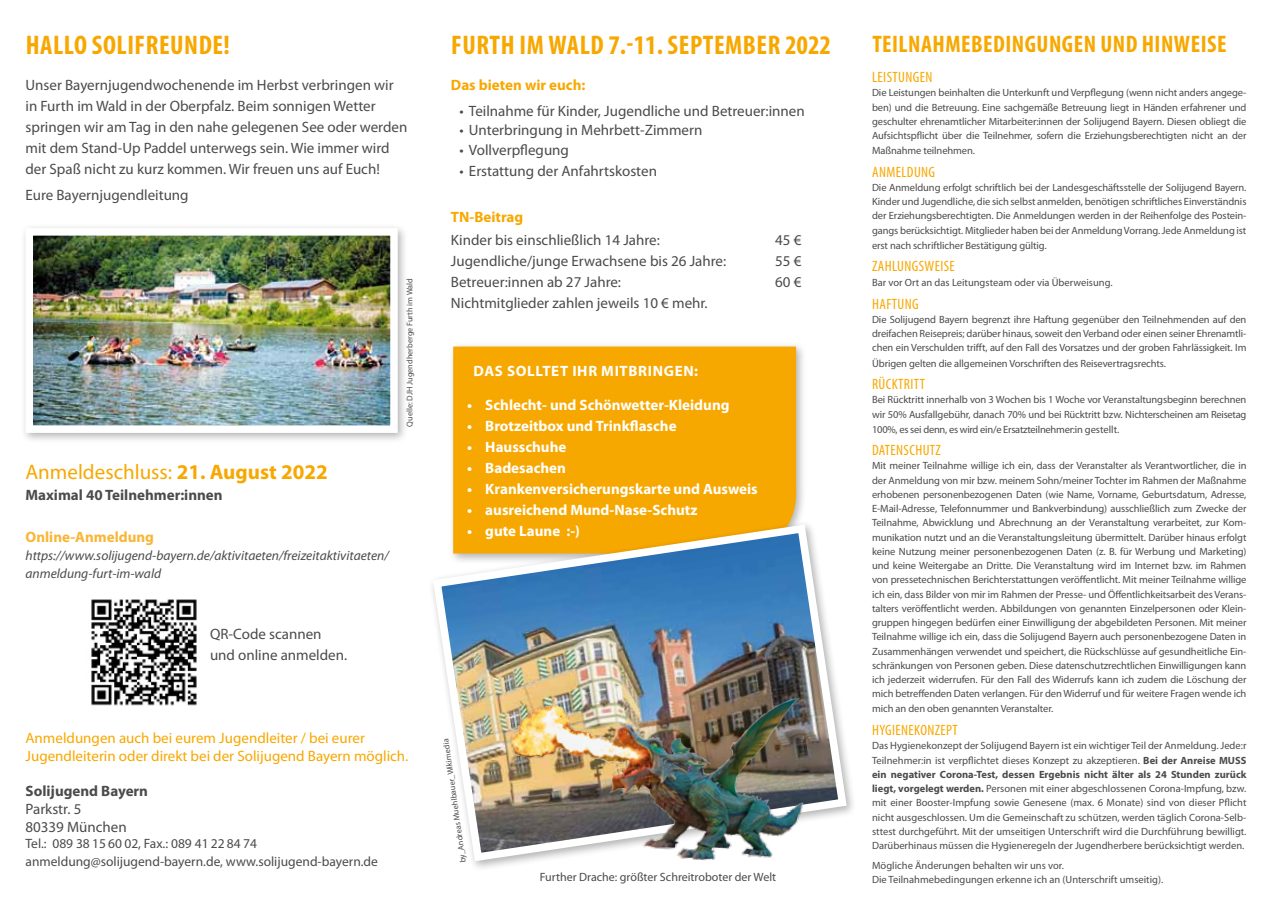
<style>
.page{position:relative;width:1272px;height:902px;background:#fff}
.page>*{position:absolute;margin:0;border:0;box-sizing:border-box;transform-origin:0 0}
.t1{font:700 condensed 27px "Myriad Pro";letter-spacing:.02em;color:#f7a800}
.t2{font:700 condensed 24px "Myriad Pro";letter-spacing:.02em;color:#f7a800}
.t3{font:21px "Myriad Pro";color:#f7a800}
.t4{font:15px/21px "Myriad Pro";color:#4b4b4d}
.t5{font:700 15px "Myriad Pro";color:#fff}
.t6{font:15px/18px "Myriad Pro";color:#f7a800}
.t7{font:condensed 15px "Myriad Pro";letter-spacing:.025em;color:#f7a800}
.t8{font:700 15px "Myriad Pro";color:#4b4b4d}
.t9{font:700 15px "Myriad Pro";color:#f7a800}
.t10{font:700 15px "Myriad Pro";color:#f9b534}
.t11{font:italic 13.5px/18px "Myriad Pro";color:#4b4b4d}
.t12{font:13.5px/18px "Myriad Pro";color:#4b4b4d}
.t13{font:12px "Myriad Pro";color:#4b4b4d}
.t14{font:10.5px/14.2px "Myriad Pro";letter-spacing:-.01em;color:#4b4b4d;text-align:justify}
.t15{font:8.25px "Myriad Pro";color:#4b4b4d}
.s1{font-weight:700}
</style>
<div class="page">
<div style="left:447px;top:341px;width:360px;height:224px;background:#000;opacity:.3"></div>
<div style="left:453px;top:346px;width:343px;height:174px;background:#f7a800"></div>
<div style="left:20px;top:223px;width:388px;height:221px;background:#000;opacity:.3"></div>
<img style="left:35px;top:237px;width:354px;height:187px">
<div style="left:26px;top:228px;width:372px;height:205px;border:8px solid #fff"></div>
<img style="left:432px;top:520px;width:419px;height:345px">
<img style="left:91px;top:599px;width:106px;height:107px">
<img style="left:499px;top:674px;width:317px;height:192px">
<h1 class="t1" style="left:26px;top:28px;width:205px">HALLO SOLIFREUNDE!</h1>
<p class="t4" style="left:26px;top:75px;width:383px">Unser Bayernjugendwochenende im Herbst verbringen wir in Furth im Wald in der Oberpfalz. Beim sonnigen Wetter springen wir am Tag in den nahe gelegenen See oder werden mit dem Stand-Up Paddel unterwegs sein. Wie immer wird der Spaß nicht zu kurz kommen. Wir freuen uns auf Euch!</p>
<h3 class="t4" style="left:26px;top:184px;width:165px">Eure Bayernjugendleitung</h3>
<h3 class="t3" style="left:26px;top:459px;width:304px">Anmeldeschluss: <span class="s1">21. August 2022</span></h3>
<h3 class="t8" style="left:26px;top:485px;width:199px">Maximal 40 Teilnehmer:innen</h3>
<h3 class="t10" style="left:26px;top:527px;width:130px">Online-Anmeldung</h3>
<p class="t11" style="left:26px;top:546px;width:365px">https://www.solijugend-bayern.de/aktivitaeten/freizeitaktivitaeten/ anmeldung-furt-im-wald</p>
<p class="t15" style="left:404px;top:426px;width:150px;rotate:-90deg">Quelle: DJH Jugendherberge Furth im Wald</p>
<h3 class="t4" style="left:210px;top:623px;width:139px">QR-Code scannen und online anmelden.</h3>
<h3 class="t6" style="left:26px;top:729px;width:384px">Anmeldungen auch bei eurem Jugendleiter / bei eurer<br>Jugendleiterin oder direkt bei der Solijugend Bayern möglich.</h3>
<h3 class="t8" style="left:26px;top:780px;width:124px">Solijugend Bayern</h3>
<h3 class="t4" style="left:26px;top:799px;width:103px;line-height:18px">Parkstr. 5<br>80339 München</h3>
<p class="t12" style="left:26px;top:834px;width:354px">Tel.: 089 38 15 60 02, Fax.: 089 41 22 84 74 anmeldung@solijugend-bayern.de, www.solijugend-bayern.de</p>
<h1 class="t1" style="left:451px;top:28px;width:381px">FURTH IM WALD 7.-11. SEPTEMBER 2022</h1>
<h3 class="t9" style="left:451px;top:75px;width:136px">Das bieten wir euch:</h3>
<h3 class="t4" style="left:459px;top:100px;width:347px">• Teilnahme für Kinder, Jugendliche und Betreuer:innen</h3>
<h3 class="t4" style="left:459px;top:120px;width:244px">• Unterbringung in Mehrbett-Zimmern</h3>
<h3 class="t4" style="left:459px;top:139px;width:111px">• Vollverpflegung</h3>
<h3 class="t4" style="left:459px;top:160px;width:199px">• Erstattung der Anfahrtskosten</h3>
<h3 class="t9" style="left:451px;top:207px;width:74px">TN-Beitrag</h3>
<h3 class="t4" style="left:451px;top:229px;width:210px">Kinder bis einschließlich 14 Jahre:</h3>
<h3 class="t4" style="left:775px;top:229px;width:28px">45 €</h3>
<h3 class="t4" style="left:451px;top:250px;width:277px">Jugendliche/junge Erwachsene bis 26 Jahre:</h3>
<h3 class="t4" style="left:775px;top:250px;width:28px">55 €</h3>
<h3 class="t4" style="left:451px;top:271px;width:172px">Betreuer:innen ab 27 Jahre:</h3>
<h3 class="t4" style="left:775px;top:271px;width:28px">60 €</h3>
<h3 class="t4" style="left:451px;top:292px;width:258px">Nichtmitglieder zahlen jeweils 10 € mehr.</h3>
<h3 class="t5" style="left:473px;top:361px;width:44px">Das solltet</h3>
<h3 class="t5" style="left:572px;top:361px;width:127px">ihr mitbringen:</h3>
<h3 class="t5" style="left:467px;top:395px;width:264px">• Schlecht- und Schönwetter-Kleidung</h3>
<h3 class="t5" style="left:467px;top:416px;width:211px">• Brotzeitbox und Trinkflasche</h3>
<h3 class="t5" style="left:467px;top:437px;width:101px">• Hausschuhe</h3>
<h3 class="t5" style="left:467px;top:458px;width:100px">• Badesachen</h3>
<h3 class="t5" style="left:467px;top:479px;width:292px">• Krankenversicherungskarte und Ausweis</h3>
<h3 class="t5" style="left:467px;top:500px;width:232px">• ausreichend Mund-Nase-Schutz</h3>
<h3 class="t5" style="left:467px;top:521px;width:114px">• gute Laune :-)</h3>
<p class="t15" style="left:458px;top:863px;width:126px;rotate:-98deg">by_Andreas Muehlbauer_Wikimedia</p>
<p class="t13" style="left:540px;top:869px;width:238px">Further Drache: größter Schreitroboter der Welt</p>
<h2 class="t2" style="left:872px;top:29px;width:356px">TEILNAHMEBEDINGUNGEN UND HINWEISE</h2>
<h3 class="t7" style="left:872px;top:68px;width:62px">LEISTUNGEN</h3>
<p class="t14" style="left:872px;top:85px;width:376px">Die Leistungen beinhalten die Unterkunft und Verpflegung (wenn nicht anders angege&shy;ben) und die Betreuung. Eine sachgemäße Betreuung liegt in Händen erfahrener und geschulter ehrenamtlicher Mitarbeiter:innen der Solijugend Bayern. Diesen obliegt die Aufsichtspflicht über die Teilnehmer, sofern die Erziehungsberechtigten nicht an der Maßnahme teilnehmen.</p>
<h3 class="t7" style="left:872px;top:162px;width:64px">ANMELDUNG</h3>
<p class="t14" style="left:872px;top:180px;width:376px">Die Anmeldung erfolgt schriftlich bei der Landesgeschäftsstelle der Solijugend Bayern.<br>Kinder und Jugendliche, die sich selbst anmelden, benötigen schriftliches Einverständnis der Erziehungsberechtigten. Die Anmeldungen werden in der Reihenfolge des Postein&shy;gangs berücksichtigt. Mitglieder haben bei der Anmeldung Vorrang. Jede Anmeldung ist erst nach schriftlicher Bestätigung gültig.</p>
<h3 class="t7" style="left:872px;top:257px;width:84px">ZAHLUNGSWEISE</h3>
<p class="t14" style="left:872px;top:275px;width:242px">Bar vor Ort an das Leitungsteam oder via Überweisung.</p>
<h3 class="t7" style="left:872px;top:294px;width:48px">HAFTUNG</h3>
<p class="t14" style="left:872px;top:312px;width:376px">Die Solijugend Bayern begrenzt ihre Haftung gegenüber den Teilnehmenden auf den dreifachen Reisepreis; darüber hinaus, soweit den Verband oder einen seiner Ehrenamtli&shy;chen ein Verschulden trifft, auf den Fall des Vorsatzes und der groben Fahrlässigkeit. Im Übrigen gelten die allgemeinen Vorschriften des Reisevertragsrechts.</p>
<h3 class="t7" style="left:872px;top:375px;width:54px">RÜCKTRITT</h3>
<p class="t14" style="left:872px;top:392px;width:376px;line-height:14.7px">Bei Rücktritt innerhalb von 3 Wochen bis 1 Woche vor Veranstaltungsbeginn berechnen wir 50% Ausfallgebühr, danach 70% und bei Rücktritt bzw. Nichterscheinen am Reisetag 100%, es sei denn, es wird ein/e Ersatzteilnehmer:in gestellt.</p>
<h3 class="t7" style="left:872px;top:441px;width:70px">DATENSCHUTZ</h3>
<p class="t14" style="left:872px;top:458px;width:376px">Mit meiner Teilnahme willige ich ein, dass der Veranstalter als Verantwortlicher, die in der Anmeldung von mir bzw. meinem Sohn/meiner Tochter im Rahmen der Maßnahme erhobenen personenbezogenen Daten (wie Name, Vorname, Geburtsdatum, Adresse, E-Mail-Adresse, Telefonnummer und Bankverbindung) ausschließlich zum Zwecke der Teilnahme, Abwicklung und Abrechnung an der Veranstaltung verarbeitet, zur Kom&shy;munikation nutzt und an die Veranstaltungsleitung übermittelt. Darüber hinaus erfolgt keine Nutzung meiner personenbezogenen Daten (z. B. für Werbung und Marketing) und keine Weitergabe an Dritte. Die Veranstaltung wird im Internet bzw. im Rahmen von pressetechnischen Berichterstattungen veröffentlicht. Mit meiner Teilnahme willige ich ein, dass Bilder von mir im Rahmen der Presse- und Öffentlichkeitsarbeit des Verans&shy;talters veröffentlicht werden. Abbildungen von genannten Einzelpersonen oder Klein&shy;gruppen hingegen bedürfen einer Einwilligung der abgebildeten Personen. Mit meiner Teilnahme willige ich ein, dass die Solijugend Bayern auch personenbezogene Daten in Zusammenhängen verwendet und speichert, die Rückschlüsse auf gesundheitliche Ein&shy;schränkungen von Personen geben. Diese datenschutzrechtlichen Einwilligungen kann ich jederzeit widerrufen. Für den Fall des Widerrufs kann ich zudem die Löschung der mich betreffenden Daten verlangen. Für den Widerruf und für weitere Fragen wende ich mich an den oben genannten Veranstalter.</p>
<h3 class="t7" style="left:872px;top:720px;width:87px">HYGIENEKONZEPT</h3>
<p class="t14" style="left:872px;top:738px;width:376px">Das Hygienekonzept der Solijugend Bayern ist ein wichtiger Teil der Anmeldung. Jede:r Teilnehmer:in ist verpflichtet dieses Konzept zu akzeptieren. <span class="s1">Bei der Anreise MUSS ein negativer Corona-Test, dessen Ergebnis nicht älter als 24 Stunden zurück liegt, vorgelegt werden.</span> Personen mit einer abgeschlossenen Corona-Impfung, bzw. mit einer Booster-Impfung sowie Genesene (max. 6 Monate) sind von dieser Pflicht nicht ausgeschlossen. Um die Gemeinschaft zu schützen, werden täglich Corona-Selb&shy;sttest durchgeführt. Mit der umseitigen Unterschrift wird die Durchführung bewilligt.<br>Darüberhinaus müssen die Hygieneregeln der Jugendherbere berücksichtigt werden.</p>
<p class="t14" style="left:872px;top:857px;width:292px">Mögliche Änderungen behalten wir uns vor.<br>Die Teilnahmebedingungen erkenne ich an (Unterschrift umseitig).</p>
</div>
